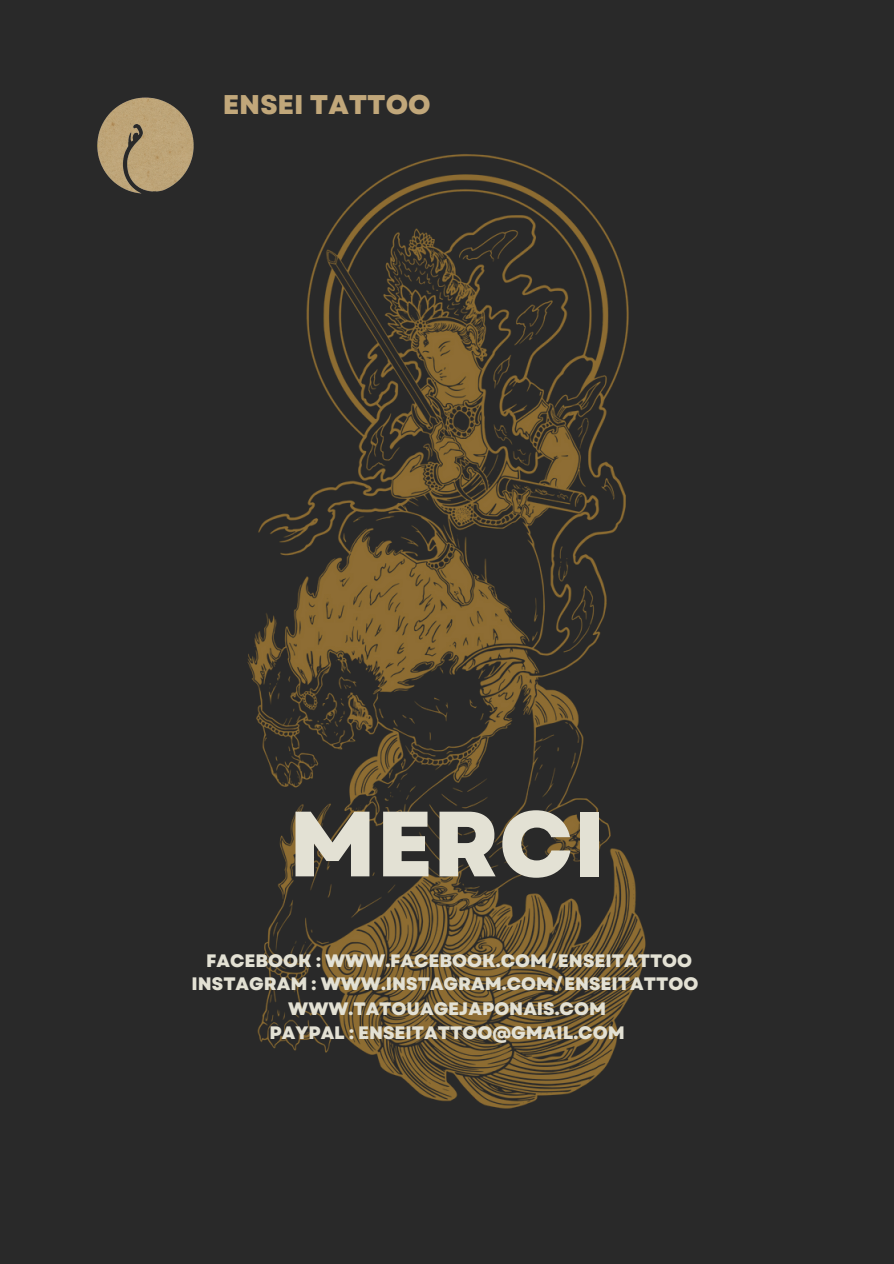
<style>
.page{position:relative;width:894px;height:1264px;background:#fff}
.page>*{position:absolute;margin:0;border:0;box-sizing:border-box;transform-origin:0 0}
.t1{font:800 92.4px "Garet";color:#e3e1d4}
.t2{font:800 27px "Garet";color:#c1a77a}
.t3{font:800 18px/24px "Garet";color:#e3e1d4;text-align:center}
</style>
<div class="page">
<div style="left:0;top:0;width:893px;height:1263px;background:#292929"></div>
<img style="left:247px;top:154px;width:399px;height:955px">
<img style="left:97px;top:97px;width:97px;height:97px">
<h2 class="t2" style="left:223px;top:85px;width:209px">ENSEI TATTOO</h2>
<h1 class="t1" style="left:288px;top:777px;width:318px">MERCI</h1>
<p class="t3" style="left:191px;top:948px;width:508px">FACEBOOK : WWW.FACEBOOK.COM/ENSEITATTOO INSTAGRAM : WWW.INSTAGRAM.COM/ENSEITATTOO WWW.TATOUAGEJAPONAIS.COM<br>PAYPAL : ENSEITATTOO@GMAIL.COM</p>
</div>
